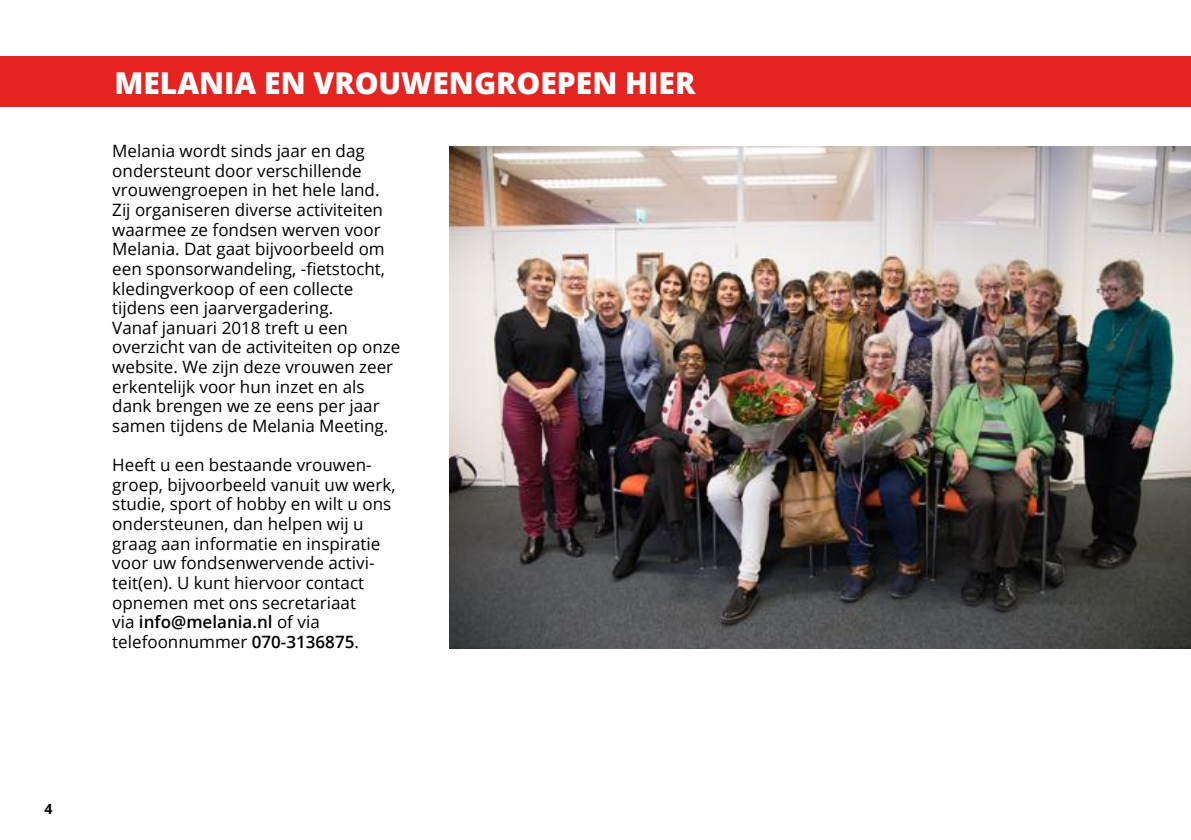
<style>
.page{position:relative;width:1191px;height:840px;background:#fff}
.page>*{position:absolute;margin:0;border:0;box-sizing:border-box;transform-origin:0 0}
.t1{font:800 30px "Open Sans";color:#fff}
.t2{font:17px/19.6px "Open Sans";color:#000}
.t3{font:700 14px "Open Sans";color:#000}
.s1{font-weight:600}
</style>
<div class="page">
<div style="left:0;top:56px;width:1191px;height:50px;background:#e52321"></div>
<img style="left:450px;top:146px;width:741px;height:501px">
<h1 class="t1" style="left:114px;top:62px;width:582px">MELANIA EN VROUWENGROEPEN HIER</h1>
<p class="t2" style="left:112px;top:141px;width:289px">Melania wordt sinds jaar en dag ondersteunt door verschillende vrouwengroepen in het hele land.<br>Zij organiseren diverse activiteiten waarmee ze fondsen werven voor Melania. Dat gaat bijvoorbeeld om een sponsorwandeling, -fietstocht, kledingverkoop of een collecte tijdens een jaarvergadering.<br>Vanaf januari 2018 treft u een overzicht van de activiteiten op onze website. We zijn deze vrouwen zeer erkentelijk voor hun inzet en als dank brengen we ze eens per jaar samen tijdens de Melania Meeting.</p>
<p class="t2" style="left:112px;top:454px;width:285px">Heeft u een bestaande vrouwen&shy;groep, bijvoorbeeld vanuit uw werk, studie, sport of hobby en wilt u ons ondersteunen, dan helpen wij u graag aan informatie en inspiratie voor uw fondsenwervende activi&shy;teit(en). U kunt hiervoor contact opnemen met ons secretariaat<br>via <span class="s1">info@melania.nl</span> of via telefoonnummer <span class="s1">070-3136875</span>.</p>
<p class="t3" style="left:45px;top:798px;width:9px">4</p>
</div>
